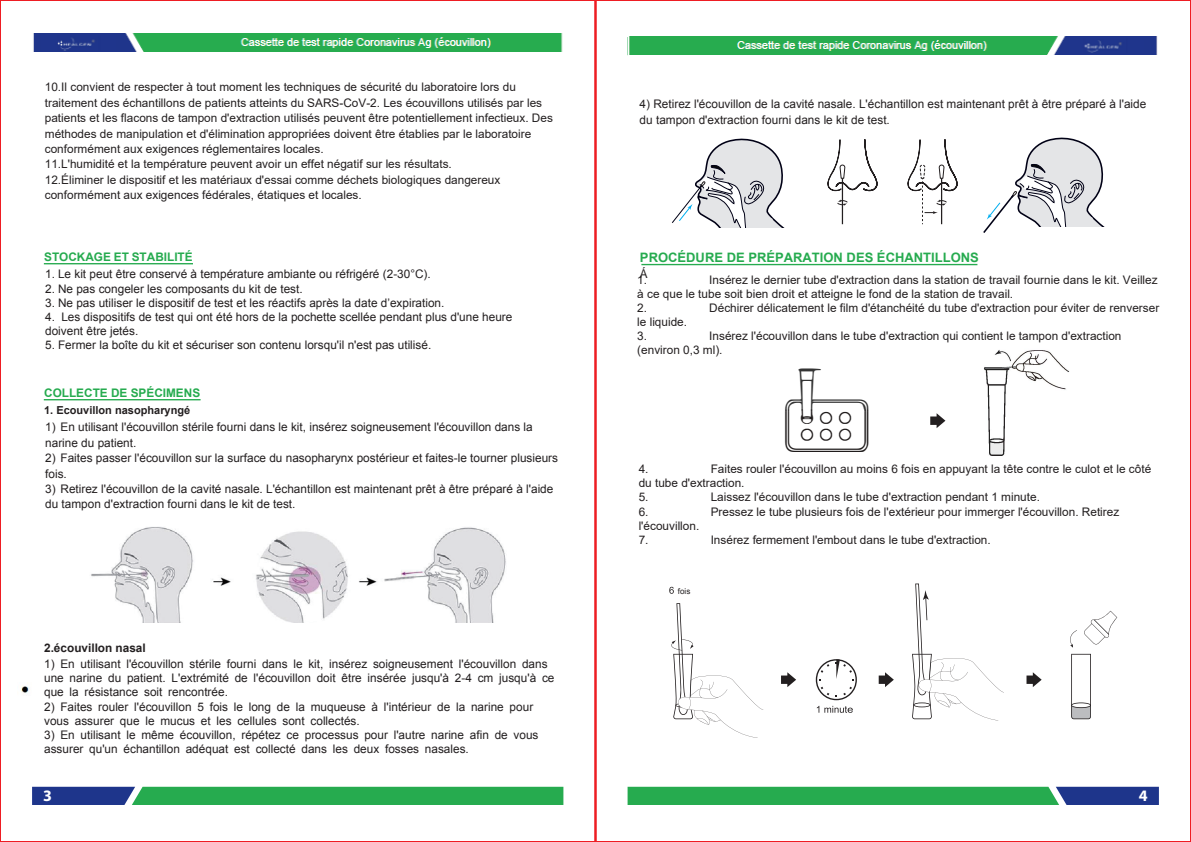
<style>
.page{position:relative;width:1191px;height:842px;background:#fff}
.page>*{position:absolute;margin:0;border:0;box-sizing:border-box;transform-origin:0 0}
.t1{font:700 16px "Myriad";color:#fff}
.t2{font:700 13px "Arial";color:#26ab4f}
.t3{font:11.8px/14.2px "Arial";color:#231f20}
.t4{font:11.8px/14.2px "Arial";color:#221e1f}
.t5{font:11.8px/15.4px "Arial";color:#231f20}
.t6{font:700 11.8px "Arial";color:#26ab4f}
.t7{font:700 11.8px "Arial";color:#231f20}
.t8{font:700 11px "Arial";color:#231f20}
.t9{font:8px "Arial";color:#221e1f}
.s1{font-style:inherit}
</style>
<div class="page">
<svg style="left:32px;top:787px;width:531px;height:18px;background:#27965c"></svg>
<svg style="left:627px;top:787px;width:531px;height:18px;background:#27965c"></svg>
<img style="left:91px;top:527px;width:415px;height:96px">
<svg style="left:1071px;top:654px;width:20px;height:65px"></svg>
<svg style="left:1071px;top:702px;width:20px;height:6px"></svg>
<svg style="left:781px;top:672px;width:15px;height:15px"></svg>
<svg style="left:878px;top:672px;width:16px;height:15px"></svg>
<svg style="left:1026px;top:672px;width:15px;height:15px"></svg>
<svg style="left:669px;top:587px;width:5px;height:7px"></svg>
<svg style="left:817px;top:706px;width:36px;height:7px"></svg>
<svg style="left:816px;top:659px;width:41px;height:41px"></svg>
<svg style="left:912px;top:583px;width:92px;height:137px"></svg>
<svg style="left:1084px;top:611px;width:33px;height:33px"></svg>
<svg style="left:1070px;top:630px;width:7px;height:18px"></svg>
<svg style="left:671px;top:603px;width:92px;height:135px"></svg>
<svg style="left:671px;top:138px;width:118px;height:128px"></svg>
<svg style="left:983px;top:137px;width:122px;height:96px"></svg>
<hr style="left:842px;top:178px;width:1px;height:46px;background:#231f20">
<svg style="left:827px;top:139px;width:51px;height:53px"></svg>
<svg style="left:837px;top:200px;width:10px;height:6px"></svg>
<svg style="left:907px;top:139px;width:51px;height:85px"></svg>
<img style="left:21px;top:686px;width:8px;height:7px">
<hr style="left:44px;top:263px;width:149px;height:1px;background:#26ab4f">
<hr style="left:44px;top:399px;width:157px;height:1px;background:#26ab4f">
<img style="left:33px;top:33px;width:530px;height:19px">
<img style="left:629px;top:36px;width:529px;height:19px">
<svg style="left:930px;top:413px;width:15px;height:15px"></svg>
<img style="left:984px;top:350px;width:86px;height:106px">
<hr style="left:641px;top:264px;width:336px;height:1px;background:#26ab4f">
<p class="t5" style="left:45px;top:79px;width:509px">10.Il convient de respecter à tout moment les techniques de sécurité du laboratoire lors du traitement des échantillons de patients atteints du SARS-CoV-2. Les écouvillons utilisés par les patients et les flacons de tampon d'extraction utilisés peuvent être potentiellement infectieux. Des méthodes de manipulation et d'élimination appropriées doivent être établies par le laboratoire conformément aux exigences réglementaires locales.<br>11.L'humidité et la température peuvent avoir un effet négatif sur les résultats.<br>12.Éliminer le dispositif et les matériaux d'essai comme déchets biologiques dangereux conformément aux exigences fédérales, étatiques et locales.</p>
<p class="t6" style="left:44px;top:249px;width:150px">STOCKAGE ET STABILITÉ</p>
<p class="t3" style="left:45px;top:267px;width:387px">1. Le kit peut être conservé à température ambiante ou réfrigéré (2-30°C).</p>
<p class="t3" style="left:45px;top:281px;width:259px">2. Ne pas congeler les composants du kit de test.</p>
<p class="t3" style="left:45px;top:296px;width:401px">3. Ne pas utiliser le dispositif de test et les réactifs après la date d’expiration.</p>
<p class="t3" style="left:45px;top:310px;width:469px">4. Les dispositifs de test qui ont été hors de la pochette scellée pendant plus d'une heure doivent être jetés.</p>
<p class="t3" style="left:45px;top:338px;width:387px">5. Fermer la boîte du kit et sécuriser son contenu lorsqu'il n'est pas utilisé.</p>
<p class="t6" style="left:44px;top:385px;width:158px">COLLECTE DE SPÉCIMENS</p>
<p class="t8" style="left:44px;top:403px;width:148px">1. Ecouvillon nasopharyngé</p>
<p class="t3" style="left:45px;top:420px;width:489px;line-height:15.4px">1) En utilisant l'écouvillon stérile fourni dans le kit, insérez soigneusement l'écouvillon dans la narine du patient.</p>
<p class="t3" style="left:45px;top:450px;width:514px;line-height:15.4px">2) Faites passer l'écouvillon sur la surface du nasopharynx postérieur et faites-le tourner plusieurs fois.</p>
<p class="t3" style="left:45px;top:481px;width:510px;line-height:15.4px">3) Retirez l'écouvillon de la cavité nasale. L'échantillon est maintenant prêt à être préparé à l'aide du tampon d'extraction fourni dans le kit de test.</p>
<p class="t7" style="left:44px;top:640px;width:103px">2.écouvillon <span class="s1">nasal</span></p>
<p class="t3" style="left:44px;top:657px;width:512px">1) En utilisant l'écouvillon stérile fourni dans le kit, insérez soigneusement l'écouvillon dans une narine du patient. L'extrémité de l'écouvillon doit être insérée jusqu'à 2-4 cm jusqu'à ce que la résistance soit rencontrée.</p>
<p class="t3" style="left:44px;top:699px;width:490px">2) Faites rouler l'écouvillon 5 fois le long de la muqueuse à l'intérieur de la narine pour vous assurer que le mucus et les cellules sont collectés.</p>
<p class="t3" style="left:44px;top:728px;width:496px">3) En utilisant le même écouvillon, répétez ce processus pour l'autre narine afin de vous assurer qu'un échantillon adéquat est collecté dans les deux fosses nasales.</p>
<p class="t3" style="left:639px;top:97px;width:508px;line-height:15.4px">4) Retirez l'écouvillon de la cavité nasale. L'échantillon est maintenant prêt à être préparé à l'aide du tampon d'extraction fourni dans le kit de test.</p>
<p class="t2" style="left:640px;top:249px;width:340px">PROCÉDURE DE PRÉPARATION DES ÉCHANTILLONS</p>
<p class="t4" style="left:637px;top:272px;width:522px;text-indent:72px">Insérez le dernier tube d'extraction dans la station de travail fournie dans le kit. Veillez à ce que le tube soit bien droit et atteigne le fond de la station de travail.<br>2.</p>
<p class="t4" style="left:637px;top:272px;width:11px">1.</p>
<p class="t4" style="left:709px;top:301px;width:451px">Déchirer délicatement le film d'étanchéité du tube d'extraction pour éviter de renverser</p>
<p class="t4" style="left:637px;top:315px;width:51px">le liquide.<br>3.</p>
<p class="t4" style="left:637px;top:329px;width:486px;text-indent:72px">Insérez l'écouvillon dans le tube d'extraction qui contient le tampon d'extraction (environ 0,3 ml).</p>
<p class="t4" style="left:638px;top:462px;width:514px;text-indent:72px">Faites rouler l'écouvillon au moins 6 fois en appuyant la tête contre le culot et le côté du tube d'extraction.<br>5.</p>
<p class="t4" style="left:638px;top:462px;width:11px">4.</p>
<p class="t4" style="left:710px;top:490px;width:331px">Laissez l'écouvillon dans le tube d'extraction pendant 1 minute.</p>
<p class="t4" style="left:638px;top:504px;width:11px">6.</p>
<p class="t4" style="left:710px;top:504px;width:410px">Pressez le tube plusieurs fois de l'extérieur pour immerger l'écouvillon. Retirez</p>
<p class="t4" style="left:638px;top:518px;width:62px">l'écouvillon.<br>7.</p>
<p class="t4" style="left:710px;top:533px;width:281px">Insérez fermement l'embout dans le tube d'extraction.</p>
<p class="t9" style="left:678px;top:586px;width:14px">fois</p>
<h1 class="t1" style="left:43px;top:787px;width:10px">3</h1>
<h1 class="t1" style="left:1138px;top:787px;width:10px">4</h1>
</div>
